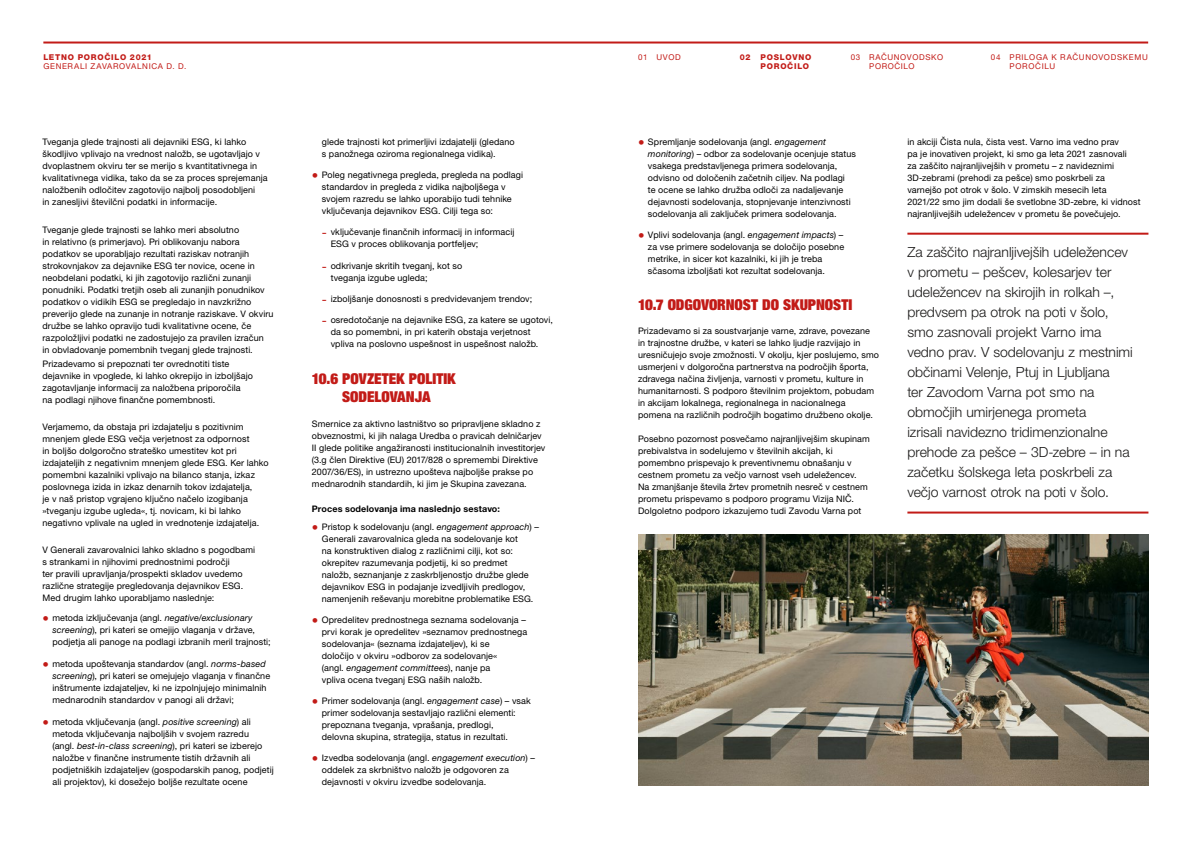
<style>
.page{position:relative;width:1191px;height:842px;background:#fff}
.page>*{position:absolute;margin:0;border:0;box-sizing:border-box;transform-origin:0 0}
.t1{font:900 condensed 15px/18px "Helvetica Neue LT Pro";letter-spacing:-.005em;color:#c21b17;text-align:center}
.t2{font:300 14px/20px "Helvetica Neue LT Pro";letter-spacing:-.005em;color:#181716}
.t3{font:9px/12px "Helvetica Neue LT Pro";letter-spacing:.01em;color:#000}
.t4{font:700 9px "Helvetica Neue LT Pro";letter-spacing:.01em;color:#000}
.t5{font:8px/9.6px "Helvetica Neue LT Pro";letter-spacing:.075em;color:#c21b17}
.t6{font:800 8px/9.6px "Helvetica Neue LT Pro";letter-spacing:.095em;color:#c21b17;text-align:right}
.s1{font-size:13px;color:#c21b17}
.s2{font-style:italic}
</style>
<div class="page">
<hr style="left:907px;top:233px;width:241px;height:2px;background:#c21b17">
<hr style="left:907px;top:511px;width:241px;height:2px;background:#c21b17">
<img style="left:638px;top:535px;width:510px;height:250px">
<hr style="left:43px;top:42px;width:1105px;height:2px;background:#c21b17">
<p class="t6" style="left:43px;top:52px;width:110px">LETNO POROČILO 2021</p>
<p class="t5" style="left:43px;top:61px;width:145px">GENERALI ZAVAROVALNICA D. D.</p>
<p class="t5" style="left:1009px;top:52px;width:140px;text-indent:-19px">04 PRILOGA K RAČUNOVODSKEMU<br>POROČILU</p>
<p class="t5" style="left:638px;top:52px;width:44px">01 UVOD</p>
<p class="t5" style="left:869px;top:52px;width:75px;text-indent:-19px">03 RAČUNOVODSKO<br>POROČILO</p>
<p class="t6" style="left:740px;top:52px;width:73px">02 POSLOVNO<br>POROČILO</p>
<p class="t3" style="left:43px;top:136px;width:227px">Tveganja glede trajnosti ali dejavniki ESG, ki lahko škodljivo vplivajo na vrednost naložb, se ugotavljajo v dvoplastnem okviru ter se merijo s kvantitativnega in kvalitativnega vidika, tako da se za proces sprejemanja naložbenih odločitev zagotovijo najbolj posodobljeni<br>in zanesljivi številčni podatki in informacije.</p>
<p class="t3" style="left:43px;top:223px;width:233px">Tveganje glede trajnosti se lahko meri absolutno<br>in relativno (s primerjavo). Pri oblikovanju nabora podatkov se uporabljajo rezultati raziskav notranjih strokovnjakov za dejavnike ESG ter novice, ocene in neobdelani podatki, ki jih zagotovijo različni zunanji ponudniki. Podatki tretjih oseb ali zunanjih ponudnikov podatkov o vidikih ESG se pregledajo in navzkrižno preverijo glede na zunanje in notranje raziskave. V okviru družbe se lahko opravijo tudi kvalitativne ocene, če razpoložljivi podatki ne zadostujejo za pravilen izračun<br>in obvladovanje pomembnih tveganj glede trajnosti.</p>
<p class="t3" style="left:43px;top:357px;width:212px">Prizadevamo si prepoznati ter ovrednotiti tiste dejavnike in vpoglede, ki lahko okrepijo in izboljšajo zagotavljanje informacij za naložbena priporočila<br>na podlagi njihove finančne pomembnosti.</p>
<p class="t3" style="left:43px;top:421px;width:228px">Verjamemo, da obstaja pri izdajatelju s pozitivnim mnenjem glede ESG večja verjetnost za odpornost<br>in boljšo dolgoročno strateško umestitev kot pri izdajateljih z negativnim mnenjem glede ESG. Ker lahko pomembni kazalniki vplivajo na bilanco stanja, izkaz poslovnega izida in izkaz denarnih tokov izdajatelja,<br>je v naš pristop vgrajeno ključno načelo izogibanja »tveganju izgube ugleda«, tj. novicam, ki bi lahko negativno vplivale na ugled in vrednotenje izdajatelja.</p>
<p class="t3" style="left:43px;top:544px;width:214px">V Generali zavarovalnici lahko skladno s pogodbami s strankami in njihovimi prednostnimi področji<br>ter pravili upravljanja/prospekti skladov uvedemo različne strategije pregledovanja dejavnikov ESG.<br>Med drugim lahko uporabljamo naslednje:</p>
<p class="t3" style="left:52px;top:611px;width:220px;text-indent:-10px"><span class="s1">•</span> metoda izključevanja (angl. <span class="s2">negative/exclusionary screening</span>), pri kateri se omejijo vlaganja v države, podjetja ali panoge na podlagi izbranih meril trajnosti;</p>
<p class="t3" style="left:52px;top:658px;width:219px;text-indent:-10px"><span class="s1">•</span> metoda upoštevanja standardov (angl. <span class="s2">norms-based screening</span>), pri kateri se omejujejo vlaganja v finančne inštrumente izdajateljev, ki ne izpolnjujejo minimalnih mednarodnih standardov v panogi ali državi;</p>
<p class="t3" style="left:52px;top:716px;width:223px;text-indent:-10px"><span class="s1">•</span> metoda vključevanja (angl. <span class="s2">positive screening</span>) ali metoda vključevanja najboljših v svojem razredu<br>(angl. <span class="s2">best-in-class screening</span>), pri kateri se izberejo naložbe v finančne instrumente tistih državnih ali podjetniških izdajateljev (gospodarskih panog, podjetij ali projektov), ki dosežejo boljše rezultate ocene</p>
<p class="t3" style="left:322px;top:136px;width:194px">glede trajnosti kot primerljivi izdajatelji (gledano s panožnega oziroma regionalnega vidika).</p>
<p class="t3" style="left:322px;top:169px;width:203px;text-indent:-10px"><span class="s1">•</span> Poleg negativnega pregleda, pregleda na podlagi standardov in pregleda z vidika najboljšega v svojem razredu se lahko uporabijo tudi tehnike vključevanja dejavnikov ESG. Cilji tega so:</p>
<p class="t3" style="left:331px;top:226px;width:185px;text-indent:-9px"><span class="s1">-</span> vključevanje finančnih informacij in informacij<br>ESG v proces oblikovanja portfeljev;</p>
<p class="t3" style="left:331px;top:259px;width:133px;text-indent:-9px"><span class="s1">-</span> odkrivanje skritih tveganj, kot so tveganja izgube ugleda;</p>
<p class="t3" style="left:322px;top:292px;width:212px"><span class="s1">-</span> izboljšanje donosnosti s predvidevanjem trendov;</p>
<p class="t3" style="left:331px;top:313px;width:224px;text-indent:-9px"><span class="s1">-</span> osredotočanje na dejavnike ESG, za katere se ugotovi, da so pomembni, in pri katerih obstaja verjetnost vpliva na poslovno uspešnost in uspešnost naložb.</p>
<h1 class="t1" style="left:312px;top:369px;width:145px">10.6 POVZETEK POLITIK<br>SODELOVANJA</h1>
<p class="t3" style="left:312px;top:417px;width:235px">Smernice za aktivno lastništvo so pripravljene skladno z obveznostmi, ki jih nalaga Uredba o pravicah delničarjev II glede politike angažiranosti institucionalnih investitorjev (3.g člen Direktive (EU) 2017/828 o spremembi Direktive 2007/36/ES), in ustrezno upošteva najboljše prakse po mednarodnih standardih, ki jim je Skupina zavezana.</p>
<p class="t4" style="left:312px;top:503px;width:189px">Proces sodelovanja ima naslednjo sestavo:</p>
<p class="t3" style="left:322px;top:521px;width:218px;text-indent:-10px"><span class="s1">•</span> Pristop k sodelovanju (angl. <span class="s2">engagement approach</span>) – Generali zavarovalnica gleda na sodelovanje kot<br>na konstruktiven dialog z različnimi cilji, kot so: okrepitev razumevanja podjetij, ki so predmet naložb, seznanjanje z zaskrbljenostjo družbe glede dejavnikov ESG in podajanje izvedljivih predlogov, namenjenih reševanju morebitne problematike ESG.</p>
<p class="t3" style="left:322px;top:614px;width:207px;text-indent:-10px"><span class="s1">•</span> Opredelitev prednostnega seznama sodelovanja – prvi korak je opredelitev »seznamov prednostnega sodelovanja« (seznama izdajateljev), ki se<br>določijo v okviru »odborov za sodelovanje«<br>(angl. <span class="s2">engagement committees</span>), nanje pa<br>vpliva ocena tveganj ESG naših naložb.</p>
<p class="t3" style="left:322px;top:695px;width:210px;text-indent:-10px"><span class="s1">•</span> Primer sodelovanja (angl. <span class="s2">engagement case</span>) – vsak primer sodelovanja sestavljajo različni elementi: prepoznana tveganja, vprašanja, predlogi,<br>delovna skupina, strategija, status in rezultati.</p>
<p class="t3" style="left:322px;top:752px;width:214px;text-indent:-10px"><span class="s1">•</span> Izvedba sodelovanja (angl. <span class="s2">engagement execution</span>) – oddelek za skrbništvo naložb je odgovoren za dejavnosti v okviru izvedbe sodelovanja.</p>
<p class="t3" style="left:648px;top:136px;width:209px;text-indent:-10px"><span class="s1">•</span> Spremljanje sodelovanja (angl. <span class="s2">engagement monitoring</span>) – odbor za sodelovanje ocenjuje status vsakega predstavljenega primera sodelovanja, odvisno od določenih začetnih ciljev. Na podlagi<br>te ocene se lahko družba odloči za nadaljevanje dejavnosti sodelovanja, stopnjevanje intenzivnosti sodelovanja ali zaključek primera sodelovanja.</p>
<p class="t3" style="left:648px;top:228px;width:198px;text-indent:-10px"><span class="s1">•</span> Vplivi sodelovanja (angl. <span class="s2">engagement impacts</span>) – za vse primere sodelovanja se določijo posebne metrike, in sicer kot kazalniki, ki jih je treba sčasoma izboljšati kot rezultat sodelovanja.</p>
<h1 class="t1" style="left:638px;top:295px;width:216px">10.7 ODGOVORNOST DO SKUPNOSTI</h1>
<p class="t3" style="left:638px;top:324px;width:242px">Prizadevamo si za soustvarjanje varne, zdrave, povezane in trajnostne družbe, v kateri se lahko ljudje razvijajo in uresničujejo svoje zmožnosti. V okolju, kjer poslujemo, smo usmerjeni v dolgoročna partnerstva na področjih športa, zdravega načina življenja, varnosti v prometu, kulture in humanitarnosti. S podporo številnim projektom, pobudam in akcijam lokalnega, regionalnega in nacionalnega pomena na različnih področjih bogatimo družbeno okolje.</p>
<p class="t3" style="left:638px;top:432px;width:233px">Posebno pozornost posvečamo najranljivejšim skupinam prebivalstva in sodelujemo v številnih akcijah, ki pomembno prispevajo k preventivnemu obnašanju v cestnem prometu za večjo varnost vseh udeležencev.<br>Na zmanjšanje števila žrtev prometnih nesreč v cestnem prometu prispevamo s podporo programu Vizija NIČ.<br>Dolgoletno podporo izkazujemo tudi Zavodu Varna pot</p>
<p class="t3" style="left:907px;top:136px;width:235px">in akciji Čista nula, čista vest. Varno ima vedno prav<br>pa je inovativen projekt, ki smo ga leta 2021 zasnovali<br>za zaščito najranljivejših v prometu – z navideznimi 3D-zebrami (prehodi za pešce) smo poskrbeli za varnejšo pot otrok v šolo. V zimskih mesecih leta 2021/22 smo jim dodali še svetlobne 3D-zebre, ki vidnost najranljivejših udeležencev v prometu še povečujejo.</p>
<p class="t2" style="left:907px;top:242px;width:227px">Za zaščito najranljivejših udeležencev v prometu – pešcev, kolesarjev ter udeležencev na skirojih in rolkah –, predvsem pa otrok na poti v šolo, smo zasnovali projekt Varno ima vedno prav. V sodelovanju z mestnimi občinami Velenje, Ptuj in Ljubljana<br>ter Zavodom Varna pot smo na območjih umirjenega prometa<br>izrisali navidezno tridimenzionalne prehode za pešce – 3D-zebre – in na začetku šolskega leta poskrbeli za večjo varnost otrok na poti v šolo.</p>
</div>
